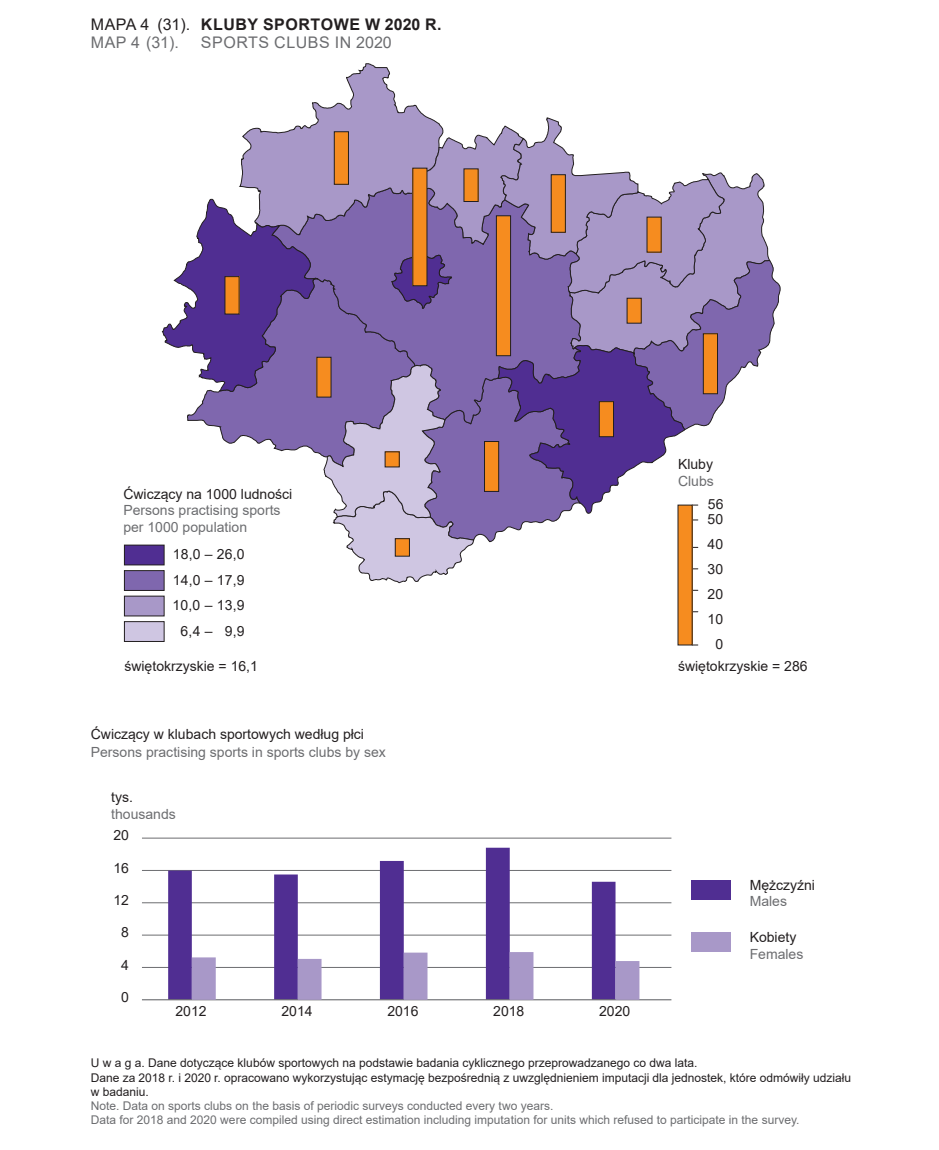
<style>
.page{position:relative;width:939px;height:1150px;background:#fff}
.page>*{position:absolute;margin:0;border:0;box-sizing:border-box;transform-origin:0 0}
.t1{font:700 16px/18px "Arial";letter-spacing:.035em;color:#231f20}
.t2{font:16px "Arial";letter-spacing:.035em;color:#6c6d70}
.t3{font:14px/25.6px "Arial";color:#231f20;text-align:right}
.t4{font:14px/16.8px "Arial";color:#6c6d70}
.t5{font:12px/14px "Arial";color:#231f20}
.t6{font:12px/14px "Arial";color:#6c6d70}
.s1{font-weight:400}
.s2{font-weight:400;color:#6c6d70}
</style>
<div class="page">
<div style="left:124px;top:596px;width:40px;height:20px;background:#a898c8"></div>
<div style="left:124px;top:571px;width:40px;height:19px;background:#7f67ae"></div>
<div style="left:124px;top:570px;width:40px;height:21px;border:1px solid #231f20"></div>
<div style="left:124px;top:545px;width:40px;height:20px;background:#502e92"></div>
<div style="left:124px;top:545px;width:40px;height:20px;border:1px solid #231f20"></div>
<div style="left:124px;top:622px;width:40px;height:19px;background:#cfc6e2"></div>
<div style="left:124px;top:621px;width:40px;height:21px;border:1px solid #231f20"></div>
<svg style="left:161px;top:63px;width:619px;height:520px"></svg>
<div style="left:677px;top:505px;width:15px;height:140px;background:#f68c1f"></div>
<div style="left:690px;top:932px;width:40px;height:20px;background:#a898c8"></div>
<div style="left:690px;top:880px;width:40px;height:19px;background:#502e92"></div>
<hr style="left:142px;top:967px;width:529px;height:1px;background:#6c6d70">
<hr style="left:142px;top:935px;width:529px;height:1px;background:#6c6d70">
<hr style="left:142px;top:902px;width:529px;height:1px;background:#6c6d70">
<hr style="left:142px;top:870px;width:529px;height:1px;background:#6c6d70">
<hr style="left:142px;top:838px;width:529px;height:1px;background:#6c6d70">
<svg style="left:168px;top:848px;width:447px;height:151px"></svg>
<hr style="left:142px;top:999px;width:529px;height:1px;background:#6c6d70">
<svg style="left:192px;top:952px;width:447px;height:48px"></svg>
<h1 class="t1" style="left:91px;top:16px;width:352px"><span class="s1">MAPA 4 (31).</span> KLUBY SPORTOWE W 2020 R.<br><span class="s2">MAP 4 (31).</span></h1>
<h1 class="t2" style="left:201px;top:32px;width:192px">SPORTS CLUBS IN 2020</h1>
<p class="t3" style="left:123px;top:481px;width:170px">Ćwiczący na 1000 ludności</p>
<p class="t4" style="left:123px;top:502px;width:159px">Persons practising sports per 1000 population</p>
<p class="t3" style="left:173px;top:541px;width:74px">18,0 – 26,0</p>
<p class="t3" style="left:173px;top:567px;width:74px">14,0 – 17,9</p>
<p class="t3" style="left:173px;top:592px;width:74px">10,0 – 13,9<br>9,9</p>
<p class="t3" style="left:181px;top:618px;width:33px">6,4 –</p>
<p class="t3" style="left:124px;top:653px;width:135px">świętokrzyskie = 16,1</p>
<p class="t3" style="left:91px;top:721px;width:275px">Ćwiczący w klubach sportowych według płci</p>
<p class="t4" style="left:91px;top:743px;width:296px">Persons practising sports in sports clubs by sex</p>
<p class="t3" style="left:111px;top:784px;width:23px">tys.</p>
<p class="t4" style="left:111px;top:805px;width:66px">thousands</p>
<p class="t3" style="left:113px;top:822px;width:17px">20</p>
<p class="t3" style="left:113px;top:855px;width:17px">16</p>
<p class="t3" style="left:113px;top:887px;width:17px">12</p>
<p class="t3" style="left:121px;top:919px;width:9px">8</p>
<p class="t3" style="left:121px;top:952px;width:9px">4</p>
<p class="t3" style="left:121px;top:984px;width:9px">0</p>
<p class="t3" style="left:175px;top:999px;width:33px">2012</p>
<p class="t3" style="left:281px;top:999px;width:33px">2014</p>
<p class="t3" style="left:387px;top:999px;width:33px">2016</p>
<p class="t3" style="left:493px;top:999px;width:33px">2018</p>
<p class="t3" style="left:599px;top:999px;width:33px">2020</p>
<p class="t3" style="left:677px;top:451px;width:37px">Kluby</p>
<p class="t4" style="left:677px;top:472px;width:37px">Clubs</p>
<p class="t3" style="left:707px;top:491px;width:17px">56</p>
<p class="t3" style="left:707px;top:506px;width:17px">50</p>
<p class="t3" style="left:707px;top:531px;width:17px">40</p>
<p class="t3" style="left:707px;top:556px;width:17px">30</p>
<p class="t3" style="left:707px;top:581px;width:17px;line-height:25px;text-align:left">20<br>10</p>
<p class="t3" style="left:715px;top:631px;width:9px">0</p>
<p class="t3" style="left:677px;top:653px;width:131px">świętokrzyskie = 286</p>
<p class="t3" style="left:749px;top:872px;width:67px">Mężczyźni</p>
<p class="t4" style="left:749px;top:893px;width:39px">Males</p>
<p class="t3" style="left:749px;top:924px;width:48px">Kobiety</p>
<p class="t4" style="left:749px;top:945px;width:55px">Females</p>
<p class="t5" style="left:91px;top:1056px;width:761px">U w a g a. Dane dotyczące klubów sportowych na podstawie badania cyklicznego przeprowadzanego co dwa lata.<br>Dane za 2018 r. i 2020 r. opracowano wykorzystując estymację bezpośrednią z uwzględnieniem imputacji dla jednostek, które odmówiły udziału w badaniu.</p>
<p class="t6" style="left:91px;top:1098px;width:710px">Note. Data on sports clubs on the basis of periodic surveys conducted every two years.<br>Data for 2018 and 2020 were compiled using direct estimation including imputation for units which refused to participate in the survey.</p>
</div>
